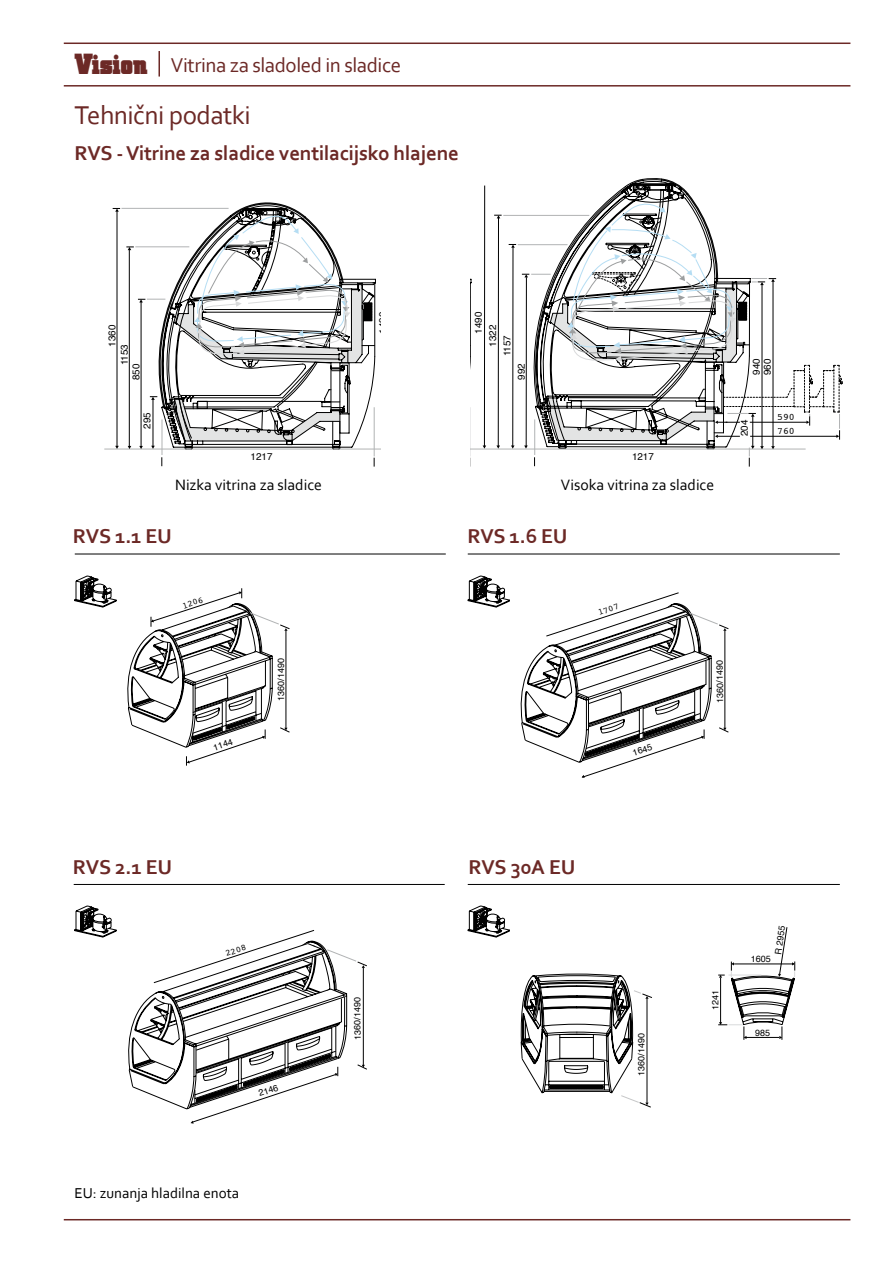
<style>
.page{position:relative;width:893px;height:1263px;background:#fff}
.page>*{position:absolute;margin:0;border:0;box-sizing:border-box;transform-origin:0 0}
.t1{font:27px "Corbel";letter-spacing:-.02em;color:#6c2926}
.t2{font:700 21px "Corbel";letter-spacing:-.01em;color:#6c2926}
.t3{font:21px "Corbel";letter-spacing:-.02em;color:#6c2926}
.t4{font:15.75px "Corbel";color:#000}
.t5{font:15px "Corbel";color:#000}
.t6{font:9.9px/10.9px "Helvetica";color:#000}
.t7{font:9.9px/14.1px "Courier";color:#000}
.t8{font:9px "Helvetica";color:#000}
.t9{font:9px "Courier";color:#000}
.s1{font-family:"Blax Slab XXL";font-size:31.5px}
</style>
<div class="page">
<hr style="left:64px;top:1219px;width:786px;height:1px;background:#6c2926">
<hr style="left:64px;top:85px;width:786px;height:2px;background:#6c2926">
<hr style="left:64px;top:43px;width:786px;height:1px;background:#6c2926">
<hr style="left:75px;top:554px;width:371px;height:1px;background:#000">
<hr style="left:74px;top:884px;width:371px;height:1px;background:#000">
<hr style="left:468px;top:554px;width:372px;height:1px;background:#000">
<hr style="left:468px;top:884px;width:372px;height:1px;background:#000">
<svg style="left:471px;top:185px;width:51px;height:262px"></svg>
<svg style="left:617px;top:178px;width:70px;height:14px"></svg>
<svg style="left:610px;top:192px;width:82px;height:6px"></svg>
<hr style="left:471px;top:449px;width:335px;height:1px;background:#b1b3b4">
<hr style="left:484px;top:186px;width:1px;height:260px;background:#000">
<hr style="left:512px;top:247px;width:1px;height:199px;background:#000">
<svg style="left:509px;top:244px;width:7px;height:4px"></svg>
<hr style="left:518px;top:244px;width:49px;height:1px;background:#b1b3b4">
<hr style="left:498px;top:218px;width:1px;height:228px;background:#000">
<svg style="left:496px;top:445px;width:4px;height:4px"></svg>
<svg style="left:494px;top:215px;width:8px;height:3px"></svg>
<hr style="left:503px;top:215px;width:86px;height:1px;background:#b1b3b4">
<svg style="left:522px;top:198px;width:321px;height:269px"></svg>
<svg style="left:148px;top:202px;width:144px;height:6px"></svg>
<hr style="left:104px;top:449px;width:276px;height:1px;background:#b1b3b4">
<hr style="left:121px;top:208px;width:108px;height:1px;background:#b1b3b4">
<hr style="left:117px;top:211px;width:1px;height:235px;background:#000">
<svg style="left:113px;top:208px;width:7px;height:4px"></svg>
<svg style="left:126px;top:208px;width:250px;height:241px"></svg>
<hr style="left:162px;top:419px;width:1px;height:36px;background:#b1b3b4">
<hr style="left:374px;top:407px;width:1px;height:49px;background:#b1b3b4">
<svg style="left:74px;top:576px;width:43px;height:31px"></svg>
<svg style="left:74px;top:906px;width:43px;height:31px"></svg>
<svg style="left:468px;top:906px;width:42px;height:31px"></svg>
<svg style="left:468px;top:576px;width:42px;height:31px"></svg>
<svg style="left:520px;top:973px;width:132px;height:134px"></svg>
<svg style="left:718px;top:927px;width:77px;height:113px"></svg>
<hr style="left:158px;top:51px;width:2px;height:26px;background:#6c2926">
<svg style="left:128px;top:930px;width:239px;height:194px"></svg>
<svg style="left:128px;top:588px;width:162px;height:178px"></svg>
<svg style="left:521px;top:592px;width:208px;height:186px"></svg>
<p class="t3" style="left:74px;top:52px;width:328px"><span class="s1">Vision</span> Vitrina za sladoled in sladice</p>
<p class="t1" style="left:74px;top:99px;width:178px">Tehnični podatki</p>
<p class="t2" style="left:74px;top:140px;width:386px">RVS - Vitrine za sladice ventilacijsko hlajene</p>
<p class="t6" style="left:107px;top:347px;width:23px;rotate:-90deg">1360</p>
<p class="t6" style="left:119px;top:365px;width:23px;rotate:-90deg">1153</p>
<p class="t6" style="left:131px;top:380px;width:18px;rotate:-90deg">850</p>
<p class="t6" style="left:142px;top:428px;width:18px;rotate:-90deg">295</p>
<p class="t6" style="left:251px;top:451px;width:23px">1217</p>
<p class="t6" style="left:378px;top:334px;width:23px;rotate:-90deg">1490</p>
<p class="t6" style="left:473px;top:334px;width:23px;rotate:-90deg">1490</p>
<p class="t6" style="left:487px;top:347px;width:23px;rotate:-90deg">1322</p>
<p class="t6" style="left:502px;top:356px;width:23px;rotate:-90deg">1157</p>
<p class="t6" style="left:516px;top:380px;width:18px;rotate:-90deg">992</p>
<p class="t6" style="left:632px;top:451px;width:23px">1217</p>
<p class="t4" style="left:175px;top:475px;width:149px">Nizka vitrina za sladice</p>
<p class="t4" style="left:561px;top:475px;width:155px">Visoka vitrina za sladice</p>
<p class="t2" style="left:73px;top:523px;width:101px">RVS 1.1 EU</p>
<p class="t2" style="left:467px;top:523px;width:102px">RVS 1.6 EU</p>
<p class="t6" style="left:751px;top:375px;width:18px;rotate:-90deg">940<br>960</p>
<p class="t6" style="left:739px;top:436px;width:18px;rotate:-90deg">204</p>
<p class="t7" style="left:777px;top:410px;width:19px">590<br>760</p>
<p class="t9" style="left:180px;top:599px;width:23px;rotate:-18deg">1206</p>
<p class="t8" style="left:211px;top:741px;width:22px;rotate:-18deg">1144</p>
<p class="t8" style="left:274px;top:701px;width:44px;rotate:-90deg">0941 / 0631</p>
<p class="t9" style="left:596px;top:606px;width:23px;rotate:-18deg">1707</p>
<p class="t8" style="left:631px;top:746px;width:22px;rotate:-18deg">1645</p>
<p class="t8" style="left:713px;top:703px;width:44px;rotate:-90deg">0941 / 0631</p>
<p class="t2" style="left:73px;top:854px;width:101px">RVS 2.1 EU</p>
<p class="t9" style="left:223px;top:947px;width:23px;rotate:-18deg">2208</p>
<p class="t8" style="left:257px;top:1087px;width:22px;rotate:-18deg">2146</p>
<p class="t5" style="left:74px;top:1183px;width:166px">EU: zunanja hladilna enota</p>
<p class="t8" style="left:350px;top:1040px;width:44px;rotate:-90deg">0941 / 0631</p>
<p class="t2" style="left:468px;top:854px;width:108px">RVS 30A EU</p>
<p class="t8" style="left:634px;top:1076px;width:44px;rotate:-90deg">0941 / 0631</p>
<p class="t8" style="left:708px;top:1010px;width:22px;rotate:-90deg">1421</p>
<p class="t8" style="left:771px;top:953px;width:31px;rotate:-81deg">R 2955</p>
<p class="t8" style="left:751px;top:951px;width:22px">1605</p>
<p class="t8" style="left:755px;top:1026px;width:17px">985</p>
</div>
